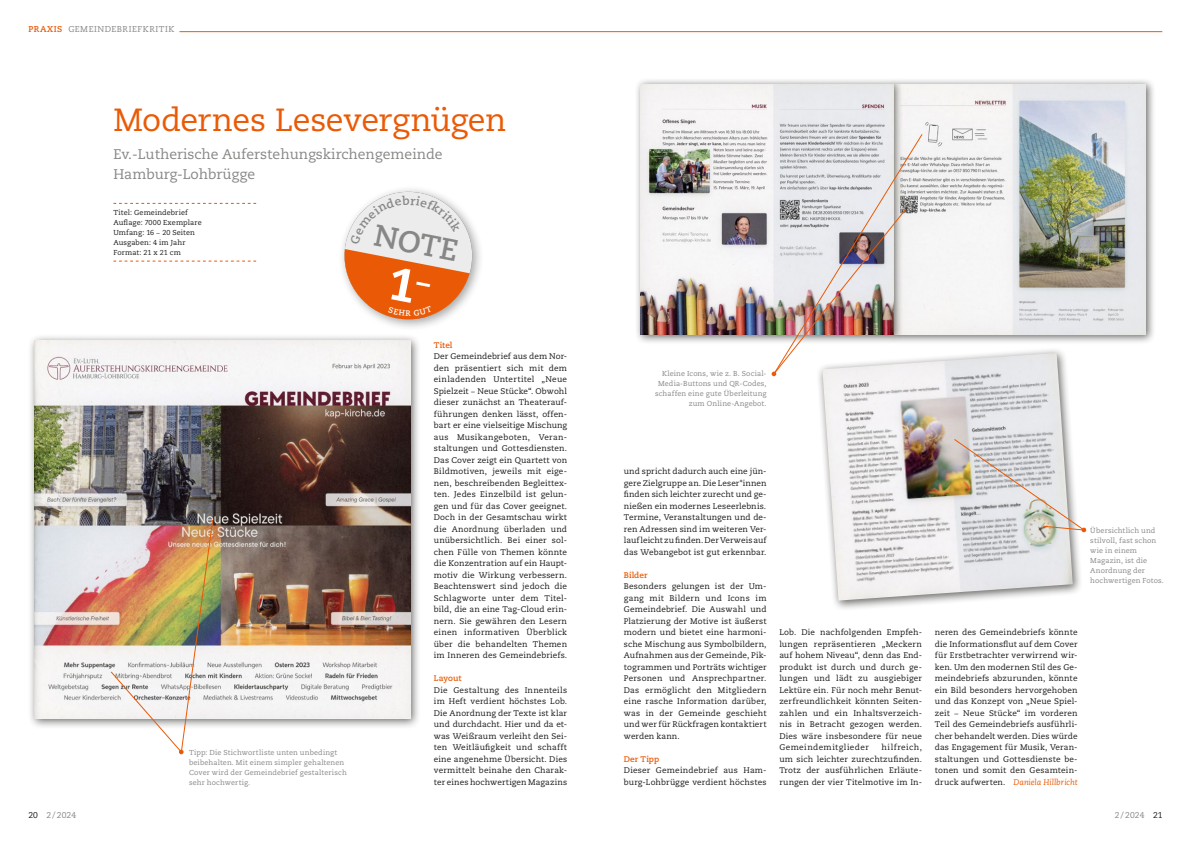
<style>
.page{position:relative;width:1191px;height:842px;background:#fff}
.page>*{position:absolute;margin:0;border:0;box-sizing:border-box;transform-origin:0 0}
.Kritik_Headline{font:32px "Caecilia LT Std";letter-spacing:-.01em;color:#ea5a06}
.Kritik_Vorspann{font:700 30.3px "Caecilia LT Std";color:#878786}
.Kritik_Vorspann-2{font:14px/20px "Caecilia LT Std";color:#878786}
.Rubrik_neu_links{font:8.5px "Caecilia LT Std";letter-spacing:.06em;color:#878786}
.Copy_ohne_Einzug_neu{font:8.2px/11.5px "Caecilia LT Std";letter-spacing:.015em;color:#1a1a18;text-align:justify}
.Copy_ohne_Einzug_neu-2{font:700 8.2px "Caecilia LT Std";color:#ea5a06}
.Zwiti_neu{font:700 8.2px "Caecilia LT Std";letter-spacing:.005em;color:#ea5a06}
.t1{font:700 8px "Caecilia LT Std";color:#fff}
.BU_neu{font:7.2px/10px "Caecilia LT Std";letter-spacing:.015em;color:#878786}
.Kritik_Details{font:7.2px/10px "Caecilia LT Std";letter-spacing:.01em;color:#1a1a18}
.s1{font-weight:700;color:#ea5a06}
.s2{font-family:"Conduit ITC Std";font-weight:500}
.s3{font-style:italic;color:#ea5a06}
.s4{color:#1a1a18}
</style>
<div class="page">
<div style="left:816px;top:347px;width:267px;height:264px;background:#1a1a18;opacity:.65"></div>
<img style="left:822px;top:353px;width:250px;height:248px">
<div style="left:886px;top:78px;width:270px;height:267px;background:#1a1a18;opacity:.65"></div>
<img style="left:903px;top:84px;width:242px;height:251px">
<svg style="left:953px;top:438px;width:133px;height:94px"></svg>
<hr style="left:179px;top:31px;width:983px;height:1px;background:#ea5a06">
<svg style="left:113px;top:203px;width:143px;height:1px"></svg>
<svg style="left:113px;top:261px;width:143px;height:1px"></svg>
<div style="left:634px;top:78px;width:269px;height:267px;background:#1a1a18;opacity:.65"></div>
<img style="left:771px;top:133px;width:152px;height:243px">
<div style="left:338px;top:185px;width:146px;height:147px;background:#1a1a18;opacity:.4"></div>
<div style="left:28px;top:334px;width:393px;height:395px;background:#1a1a18;opacity:.65"></div>
<img style="left:34px;top:341px;width:376px;height:377px">
<img style="left:110px;top:519px;width:104px;height:235px">
<svg style="left:339px;top:192px;width:139px;height:133px"></svg>
<p class="Rubrik_neu_links" style="left:28px;top:24px;width:148px"><span class="s1">PRAXIS</span> GEMEINDEBRIEFKRITIK</p>
<p class="Kritik_Headline" style="left:113px;top:101px;width:394px">Modernes Lesevergnügen</p>
<p class="Kritik_Vorspann-2" style="left:113px;top:145px;width:331px">Ev.-Lutherische Auferstehungskirchengemeinde<br>Hamburg-Lohbrügge</p>
<p class="Kritik_Details" style="left:113px;top:208px;width:90px">Titel: Gemeindebrief<br>Auflage: 7000 Exemplare<br>Umfang: 16 <span class="s2">–</span> 20 Seiten<br>Ausgaben: 4 im Jahr<br>Format: 21 x 21 cm</p>
<p class="Kritik_Vorspann" style="left:378px;top:217px;width:86px;rotate:11deg">NOTE</p>
<p class="BU_neu" style="left:189px;top:747px;width:159px">Tipp: Die Stichwortliste unten unbedingt beibehalten. Mit einem simpler gehaltenen Cover wird der Gemeindebrief gestalterisch sehr hochwertig.</p>
<p class="t1" style="left:405px;top:308px;width:7px">R</p>
<p class="Zwiti_neu" style="left:434px;top:340px;width:20px">Titel</p>
<p class="Copy_ohne_Einzug_neu" style="left:434px;top:351px;width:135px">Der Gemeindebrief aus dem Nor&shy;den präsentiert sich mit dem einladenden Untertitel „Neue Spielzeit <span class="s2">–</span> Neue Stücke“. Obwohl dieser zunächst an Theaterauf&shy;führungen denken lässt, offen&shy;bart er eine vielseitige Mischung aus Musikangeboten, Veran&shy;staltungen und Gottesdiensten.<br>Das Cover zeigt ein Quartett von Bildmotiven, jeweils mit eige&shy;nen, beschreibenden Begleittex&shy;ten. Jedes Einzelbild ist gelun&shy;gen und für das Cover geeignet.<br>Doch in der Gesamtschau wirkt die Anordnung überladen und unübersichtlich. Bei einer sol&shy;chen Fülle von Themen könnte die Konzentration auf ein Haupt&shy;motiv die Wirkung verbessern.<br>Beachtenswert sind jedoch die Schlagworte unter dem Titel&shy;bild, die an eine Tag-Cloud erin&shy;nern. Sie gewähren den Lesern einen informativen Überblick über die behandelten Themen im Inneren des Gemeindebriefs.</p>
<p class="Copy_ohne_Einzug_neu-2" style="left:434px;top:673px;width:29px">Layout</p>
<p class="Copy_ohne_Einzug_neu" style="left:434px;top:684px;width:135px">Die Gestaltung des Innenteils im Heft verdient höchstes Lob.<br>Die Anordnung der Texte ist klar und durchdacht. Hier und da et&shy;was Weißraum verleiht den Sei&shy;ten Weitläufigkeit und schafft eine angenehme Übersicht. Dies vermittelt beinahe den Charak&shy;ter eines hochwertigen Magazins</p>
<p class="BU_neu" style="left:655px;top:369px;width:113px;text-align:right">Kleine Icons, wie z. B. Social-<br>Media-Buttons und QR-Codes, schaffen eine gute Überleitung zum Online-Angebot.</p>
<p class="Copy_ohne_Einzug_neu" style="left:624px;top:466px;width:144px">und spricht dadurch auch eine jün&shy;gere Zielgruppe an. Die Leser*innen finden sich leichter zurecht und ge&shy;nießen ein modernes Leseerlebnis.</p>
<p class="Copy_ohne_Einzug_neu" style="left:624px;top:512px;width:144px">Termine, Veranstaltungen und de&shy;ren Adressen sind im weiteren Ver&shy;lauf leicht zu finden. Der Verweis auf das Webangebot ist gut erkennbar.</p>
<p class="Copy_ohne_Einzug_neu-2" style="left:624px;top:570px;width:25px">Bilder</p>
<p class="Copy_ohne_Einzug_neu" style="left:624px;top:581px;width:144px">Besonders gelungen ist der Um&shy;gang mit Bildern und Icons im Gemeindebrief. Die Auswahl und Platzierung der Motive ist äußerst modern und bietet eine harmoni&shy;sche Mischung aus Symbolbildern, Aufnahmen aus der Gemeinde, Pik&shy;togrammen und Porträts wichtiger Personen und Ansprechpartner.<br>Das ermöglicht den Mitgliedern eine rasche Information darüber, was in der Gemeinde geschieht und wer für Rückfragen kontaktiert werden kann.</p>
<p class="Copy_ohne_Einzug_neu-2" style="left:624px;top:754px;width:37px">Der Tipp</p>
<p class="Copy_ohne_Einzug_neu" style="left:624px;top:765px;width:144px">Dieser Gemeindebrief aus Ham&shy;burg-Lohbrügge verdient höchstes</p>
<p class="Copy_ohne_Einzug_neu" style="left:779px;top:627px;width:144px">Lob. Die nachfolgenden Empfeh&shy;lungen repräsentieren „Meckern auf hohem Niveau“, denn das End&shy;produkt ist durch und durch ge&shy;lungen und lädt zu ausgiebiger Lektüre ein. Für noch mehr Benut&shy;zerfreundlichkeit könnten Seiten&shy;zahlen und ein Inhaltsverzeich&shy;nis in Betracht gezogen werden.<br>Dies wäre insbesondere für neue Gemeindemitglieder</p>
<p class="Copy_ohne_Einzug_neu" style="left:779px;top:742px;width:144px;text-indent:102px">hilfreich, um sich leichter zurechtzufinden.<br>Trotz der ausführlichen Erläute&shy;rungen der vier Titelmotive im In-</p>
<p class="BU_neu" style="left:1090px;top:526px;width:75px">Übersichtlich und stilvoll, fast schon wie in einem<br>Magazin, ist die<br>Anordnung der hochwertigen Fotos.</p>
<p class="Copy_ohne_Einzug_neu" style="left:934px;top:627px;width:144px">neren des Gemeindebriefs könnte die Informationsflut auf dem Cover für Erstbetrachter verwirrend wir&shy;ken. Um den modernen Stil des Ge&shy;meindebriefs abzurunden, könnte ein Bild besonders hervorgehoben und das Konzept von „Neue Spiel&shy;zeit <span class="s2">–</span> Neue Stücke“ im vorderen Teil des Gemeindebriefs ausführli&shy;cher behandelt werden. Dies würde das Engagement für Musik, Veran&shy;staltungen und Gottesdienste be&shy;tonen und somit den Gesamtein&shy;druck aufwerten. <span class="s3">Daniela Hillbricht</span></p>
<p class="Rubrik_neu_links" style="left:28px;top:810px;width:49px"><span class="s4">20</span> 2 / 2024</p>
<p class="Rubrik_neu_links" style="left:1115px;top:810px;width:49px">2 / 2024 <span class="s4">21</span></p>
</div>
